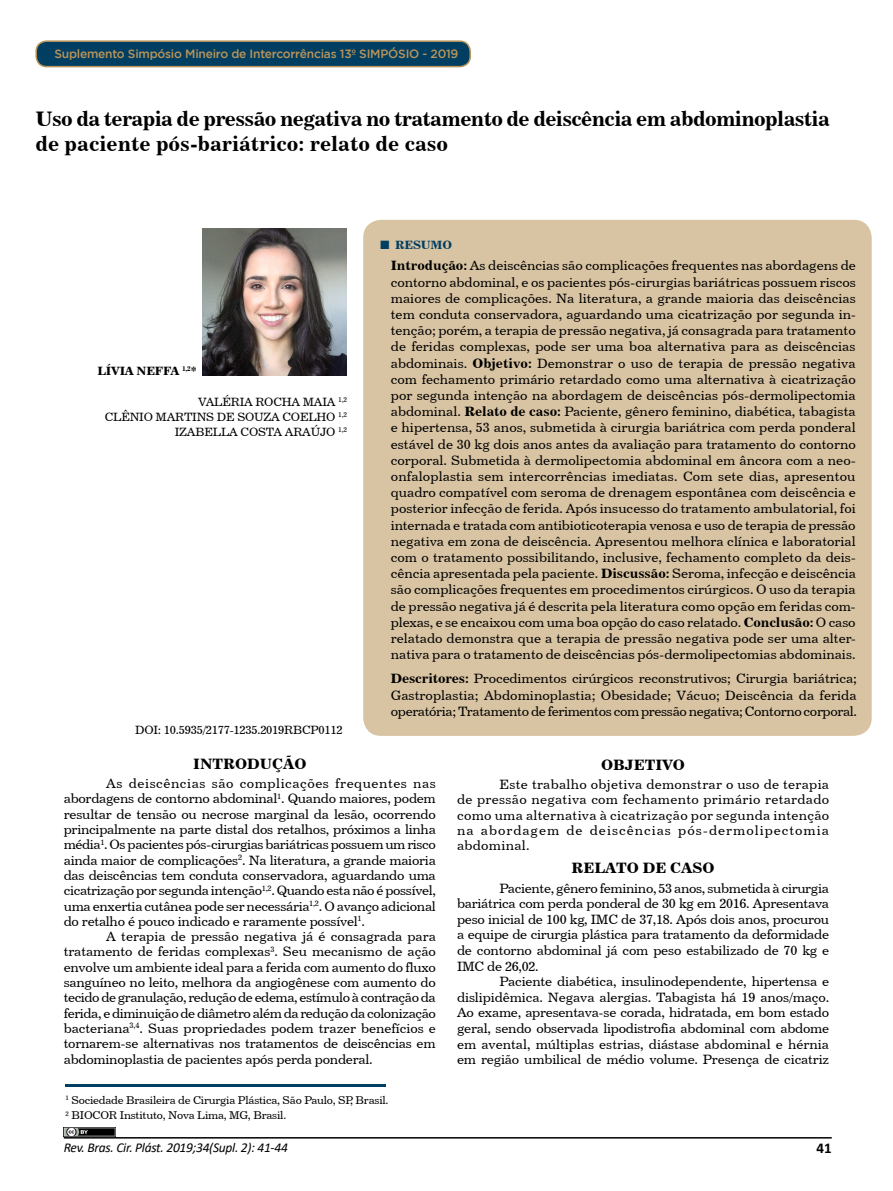
<style>
.page{position:relative;width:893px;height:1191px;background:#fff}
.page>*{position:absolute;margin:0;border:0;box-sizing:border-box;transform-origin:0 0}
.t1{font:21px/25.2px "Century 731 BT Bold A";letter-spacing:-.03em;color:#000}
.t2{font:15px "Century 731 BT Bold A";color:#000}
.t3{font:700 15px "Calibri";color:#000}
.t4{font:13.5px/16.2px "Century 731 BT Roman A";letter-spacing:-.015em;color:#000;text-align:justify}
.t5{font:italic 13.5px "Calibri";letter-spacing:-.02em;color:#000}
.t6{font:12px/15.3px "Century 731 BT Roman A";letter-spacing:-.02em;color:#000;text-align:right}
.t7{font:500 12px "Gotham";letter-spacing:-.02em;color:#ba945a}
.t8{font:12px "Century 731 BT Bold A";letter-spacing:-.02em;color:#000}
.t9{font:12px "Century 731 BT Bold A";letter-spacing:-.02em;color:#003e62}
.t10{font:11.25px/15.3px "Century 731 BT Roman A";letter-spacing:-.02em;color:#000}
.s1{font-family:"Times New Roman";font-weight:700;font-size:18px}
.s2{font-family:"Century 731 BT Bold A"}
</style>
<div class="page">
<hr style="left:64px;top:1137px;width:768px;height:1px;background:#000">
<div style="left:363px;top:220px;width:509px;height:516px;background:#d8c3a2;border-radius:18px"></div>
<hr style="left:66px;top:1084px;width:320px;height:3px;background:#003e62">
<img style="left:203px;top:229px;width:144px;height:146px">
<img style="left:64px;top:1127px;width:51px;height:9px">
<div style="left:36px;top:41px;width:434px;height:26px;background:#003e62;border-radius:10px"></div>
<div style="left:35px;top:40px;width:436px;height:27px;border:2px solid #ba945a;border-radius:10px"></div>
<p class="t7" style="left:54px;top:47px;width:405px">Suplemento Simpósio Mineiro de Intercorrências 13º SIMPÓSIO - 2019</p>
<h1 class="t1" style="left:35px;top:106px;width:796px">Uso da terapia de pressão negativa no tratamento de deiscência em abdominoplastia de paciente pós-bariátrico: relato de caso</h1>
<p class="t8" style="left:97px;top:363px;width:101px">LÍVIA NEFFA <sup>1,2</sup>*</p>
<p class="t6" style="left:105px;top:394px;width:244px">VALÉRIA ROCHA MAIA <sup>1,2<br></sup>CLÊNIO MARTINS DE SOUZA COELHO <sup>1,2<br></sup>IZABELLA COSTA ARAÚJO <sup>1,2</sup></p>
<p class="t6" style="left:135px;top:722px;width:209px">DOI: 10.5935/2177-1235.2019RBCP0112</p>
<p class="t9" style="left:380px;top:237px;width:74px"><span class="s1">■</span> RESUMO</p>
<p class="t4" style="left:391px;top:257px;width:467px"><span class="s2">Introdução:</span> As deiscências são complicações frequentes nas abordagens de contorno abdominal, e os pacientes pós-cirurgias bariátricas possuem riscos maiores de complicações. Na literatura, a grande maioria das deiscências tem conduta conservadora, aguardando uma cicatrização por segunda in&shy;tenção; porém, a terapia de pressão negativa, já consagrada para tratamento de feridas complexas, pode ser uma boa alternativa para as deiscências abdominais. <span class="s2">Objetivo:</span> Demonstrar o uso de terapia de pressão negativa com fechamento primário retardado como uma alternativa à cicatrização por segunda intenção na abordagem de deiscências pós-dermolipectomia abdominal. <span class="s2">Relato de caso:</span> Paciente, gênero feminino, diabética, tabagista e hipertensa, 53 anos, submetida à cirurgia bariátrica com perda ponderal estável de 30 kg dois anos antes da avaliação para tratamento do contorno corporal. Submetida à dermolipectomia abdominal em âncora com a neo&shy;onfaloplastia sem intercorrências imediatas. Com sete dias, apresentou quadro compatível com seroma de drenagem espontânea com deiscência e posterior infecção de ferida. Após insucesso do tratamento ambulatorial, foi internada e tratada com antibioticoterapia venosa e uso de terapia de pressão negativa em zona de deiscência. Apresentou melhora clínica e laboratorial com o tratamento possibilitando, inclusive, fechamento completo da deis&shy;cência apresentada pela paciente. <span class="s2">Discussão:</span> Seroma, infecção e deiscência são complicações frequentes em procedimentos cirúrgicos. O uso da terapia de pressão negativa já é descrita pela literatura como opção em feridas com&shy;plexas, e se encaixou com uma boa opção do caso relatado. <span class="s2">Conclusão:</span> O caso relatado demonstra que a terapia de pressão negativa pode ser uma alter&shy;nativa para o tratamento de deiscências pós-dermolipectomias abdominais.</p>
<p class="t4" style="left:391px;top:670px;width:468px"><span class="s2">Descritores:</span> Procedimentos cirúrgicos reconstrutivos; Cirurgia bariátrica; Gastroplastia; Abdominoplastia; Obesidade; Vácuo; Deiscência da ferida operatória; Tratamento de ferimentos com pressão negativa; Contorno corporal.</p>
<p class="t2" style="left:193px;top:754px;width:115px">INTRODUÇÃO</p>
<p class="t4" style="left:64px;top:775px;width:374px;line-height:15.3px;text-indent:43px">As deiscências são complicações frequentes nas abordagens de contorno abdominal<sup>1</sup>. Quando maiores, podem resultar de tensão ou necrose marginal da lesão, ocorrendo principalmente na parte distal dos retalhos, próximos a linha média<sup>1</sup>. Os pacientes pós-cirurgias bariátricas possuem um risco ainda maior de complicações<sup>2</sup>. Na literatura, a grande maioria das deiscências tem conduta conservadora, aguardando uma cicatrização por segunda intenção<sup>1,2</sup>. Quando esta não é possível, uma enxertia cutânea pode ser necessária<sup>1,2</sup>. O avanço adicional do retalho é pouco indicado e raramente possível<sup>1</sup>.</p>
<p class="t4" style="left:64px;top:928px;width:374px;line-height:15.3px;text-indent:43px">A terapia de pressão negativa já é consagrada para tratamento de feridas complexas<sup>3</sup>. Seu mecanismo de ação envolve um ambiente ideal para a ferida com aumento do fluxo sanguíneo no leito, melhora da angiogênese com aumento do tecido de granulação, redução de edema, estímulo à contração da ferida, e diminuição de diâmetro além da redução da colonização bacteriana<sup>3,4</sup>. Suas propriedades podem trazer benefícios e tornarem-se alternativas nos tratamentos de deiscências em abdominoplastia de pacientes após perda ponderal.</p>
<p class="t10" style="left:66px;top:1092px;width:324px"><sup>1</sup> Sociedade Brasileira de Cirurgia Plástica, São Paulo, SP, Brasil.<br><sup>2</sup> BIOCOR Instituto, Nova Lima, MG, Brasil.</p>
<p class="t2" style="left:601px;top:755px;width:85px">OBJETIVO</p>
<p class="t4" style="left:457px;top:776px;width:374px;line-height:15.3px;text-indent:43px">Este trabalho objetiva demonstrar o uso de terapia de pressão negativa com fechamento primário retardado como uma alternativa à cicatrização por segunda intenção na abordagem de deiscências pós-dermolipectomia abdominal.</p>
<p class="t2" style="left:572px;top:858px;width:145px">RELATO DE CASO</p>
<p class="t4" style="left:457px;top:879px;width:374px;line-height:15.6px;text-indent:43px">Paciente, gênero feminino, 53 anos, submetida à cirurgia bariátrica com perda ponderal de 30 kg em 2016. Apresentava peso inicial de 100 kg, IMC de 37,18. Após dois anos, procurou a equipe de cirurgia plástica para tratamento da deformidade de contorno abdominal já com peso estabilizado de 70 kg e IMC de 26,02.</p>
<p class="t4" style="left:457px;top:973px;width:374px;line-height:15.6px;text-indent:43px">Paciente diabética, insulinodependente, hipertensa e dislipidêmica. Negava alergias. Tabagista há 19 anos/maço.<br>Ao exame, apresentava-se corada, hidratada, em bom estado geral, sendo observada lipodistrofia abdominal com abdome em avental, múltiplas estrias, diástase abdominal e hérnia em região umbilical de médio volume. Presença de cicatriz</p>
<p class="t5" style="left:64px;top:1138px;width:226px">Rev. Bras. Cir. Plást. 2019;34(Supl. 2): 41-44</p>
<p class="t3" style="left:816px;top:1137px;width:17px">41</p>
</div>
